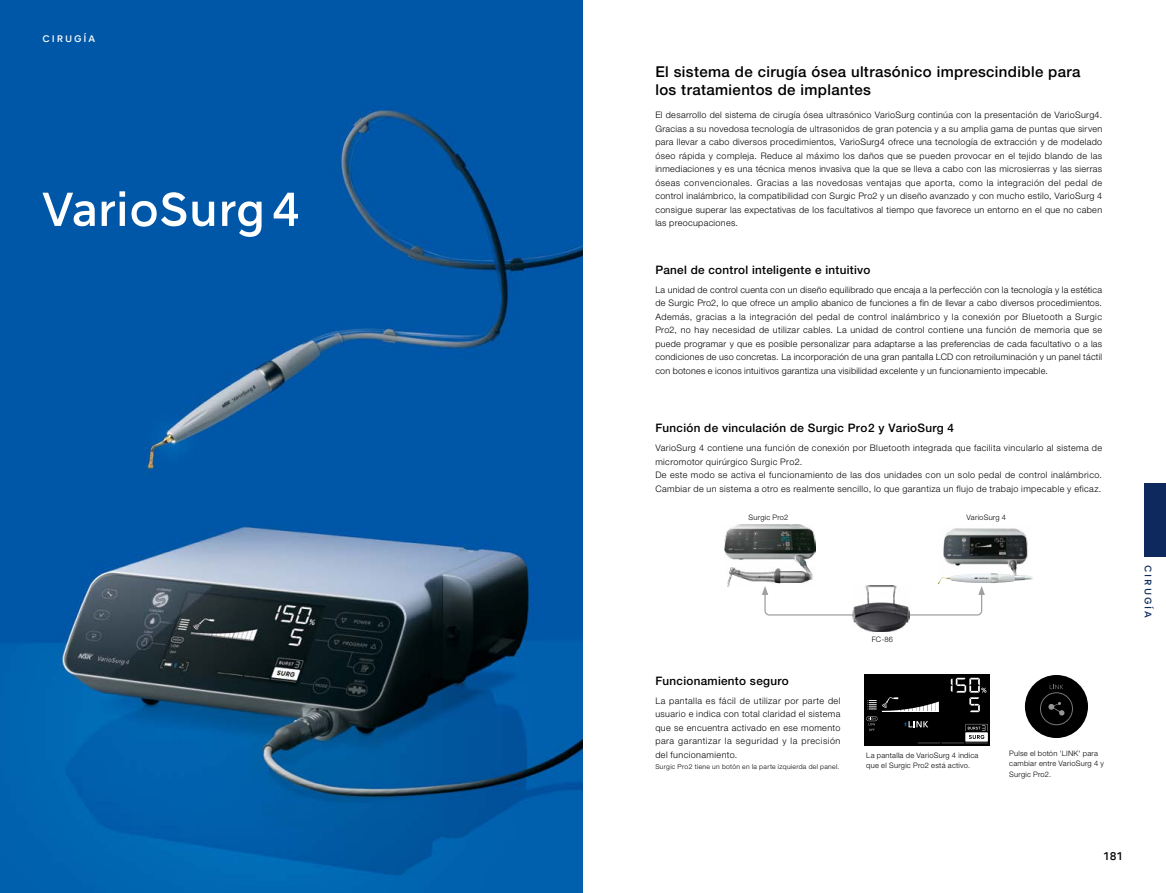
<style>
.page{position:relative;width:1166px;height:893px;background:#fff}
.page>*{position:absolute;margin:0;border:0;box-sizing:border-box;transform-origin:0 0}
.t1{font:500 15px/18px "Helvetica Neue";letter-spacing:.025em;color:#000}
.t2{font:500 11.7px "Helvetica Neue";letter-spacing:.025em;color:#000}
.t3{font:500 10.65px "NSKTSRE";color:#000}
.t4{font:300 9px/13.5px "Helvetica Neue";letter-spacing:.045em;color:#000;text-align:justify}
.t5{font:500 9px "NSKTSRE";letter-spacing:.205em;color:#0d295d}
.t6{font:500 9px "NSKTSRE";letter-spacing:.205em;color:#fff}
.t7{font:300 7.5px/10.5px "Helvetica Neue";letter-spacing:.035em;color:#000}
.t8{font:300 6.75px "Helvetica Neue";letter-spacing:.05em;color:#000}
</style>
<div class="page">
<img style="left:0;top:0;width:583px;height:893px">
<svg style="left:762px;top:586px;width:222px;height:30px"></svg>
<img style="left:937px;top:575px;width:87px;height:10px">
<img style="left:852px;top:585px;width:57px;height:46px">
<img style="left:724px;top:524px;width:91px;height:44px">
<img style="left:943px;top:528px;width:85px;height:47px">
<img style="left:727px;top:568px;width:86px;height:18px">
<div style="left:864px;top:675px;width:125px;height:71px;background:#000"></div>
<svg style="left:866px;top:678px;width:121px;height:66px"></svg>
<div style="left:1024px;top:675px;width:63px;height:63px;background:#000;border-radius:50%"></div>
<svg style="left:1048px;top:702px;width:16px;height:13px"></svg>
<svg style="left:1049px;top:685px;width:13px;height:4px"></svg>
<div style="left:1039px;top:692px;width:33px;height:33px;border:1px solid #76777a;border-radius:50%"></div>
<div style="left:1144px;top:484px;width:21px;height:73px;background:#0d295d"></div>
<svg style="left:43px;top:193px;width:52px;height:33px"></svg>
<svg style="left:102px;top:191px;width:23px;height:35px"></svg>
<svg style="left:131px;top:192px;width:55px;height:35px"></svg>
<svg style="left:192px;top:202px;width:22px;height:24px"></svg>
<svg style="left:222px;top:201px;width:39px;height:36px"></svg>
<svg style="left:273px;top:193px;width:25px;height:33px"></svg>
<p class="t6" style="left:43px;top:33px;width:54px">CIRUGÍA</p>
<h1 class="t1" style="left:655px;top:62px;width:426px">El sistema de cirugía ósea ultrasónico imprescindible para los tratamientos de implantes</h1>
<p class="t4" style="left:655px;top:108px;width:448px">El desarrollo del sistema de cirugía ósea ultrasónico VarioSurg continúa con la presentación de VarioSurg4.<br>Gracias a su novedosa tecnología de ultrasonidos de gran potencia y a su amplia gama de puntas que sirven para llevar a cabo diversos procedimientos, VarioSurg4 ofrece una tecnología de extracción y de modelado óseo rápida y compleja. Reduce al máximo los daños que se pueden provocar en el tejido blando de las inmediaciones y es una técnica menos invasiva que la que se lleva a cabo con las microsierras y las sierras óseas convencionales. Gracias a las novedosas ventajas que aporta, como la integración del pedal de control inalámbrico, la compatibilidad con Surgic Pro2 y un diseño avanzado y con mucho estilo, VarioSurg 4 consigue superar las expectativas de los facultativos al tiempo que favorece un entorno en el que no caben las preocupaciones.</p>
<p class="t2" style="left:655px;top:263px;width:216px">Panel de control inteligente e intuitivo</p>
<p class="t4" style="left:655px;top:282px;width:448px">La unidad de control cuenta con un diseño equilibrado que encaja a la perfección con la tecnología y la estética de Surgic Pro2, lo que ofrece un amplio abanico de funciones a fin de llevar a cabo diversos procedimientos.<br>Además, gracias a la integración del pedal de control inalámbrico y la conexión por Bluetooth a Surgic Pro2, no hay necesidad de utilizar cables. La unidad de control contiene una función de memoria que se puede programar y que es posible personalizar para adaptarse a las preferencias de cada facultativo o a las condiciones de uso concretas. La incorporación de una gran pantalla LCD con retroiluminación y un panel táctil con botones e iconos intuitivos garantiza una visibilidad excelente y un funcionamiento impecable.</p>
<p class="t2" style="left:655px;top:421px;width:300px">Función de vinculación de Surgic Pro2 y VarioSurg 4</p>
<p class="t4" style="left:655px;top:441px;width:448px;text-align:left">VarioSurg 4 contiene una función de conexión por Bluetooth integrada que facilita vincularlo al sistema de micromotor quirúrgico Surgic Pro2.<br>De este modo se activa el funcionamiento de las dos unidades con un solo pedal de control inalámbrico.<br>Cambiar de un sistema a otro es realmente sencillo, lo que garantiza un flujo de trabajo impecable y eficaz.</p>
<p class="t7" style="left:748px;top:512px;width:41px">Surgic Pro2</p>
<p class="t7" style="left:966px;top:512px;width:41px">VarioSurg 4</p>
<p class="t2" style="left:655px;top:674px;width:135px">Funcionamiento seguro</p>
<p class="t4" style="left:655px;top:693px;width:187px">La pantalla es fácil de utilizar por parte del usuario e indica con total claridad el sistema que se encuentra activado en ese momento para garantizar la seguridad y la precisión del funcionamiento.</p>
<p class="t8" style="left:655px;top:762px;width:185px">Surgic Pro2 tiene un botón en la parte izquierda del panel.</p>
<p class="t7" style="left:871px;top:634px;width:23px">FC-86</p>
<p class="t7" style="left:866px;top:750px;width:114px">La pantalla de VarioSurg 4 indica que el Surgic Pro2 está activo.</p>
<p class="t7" style="left:1008px;top:748px;width:96px">Pulse el botón 'LINK' para cambiar entre VarioSurg 4 y<br>Surgic Pro2.</p>
<p class="t5" style="left:1153px;top:565px;width:54px;rotate:90deg">CIRUGÍA</p>
<p class="t3" style="left:1102px;top:849px;width:22px">181</p>
</div>
